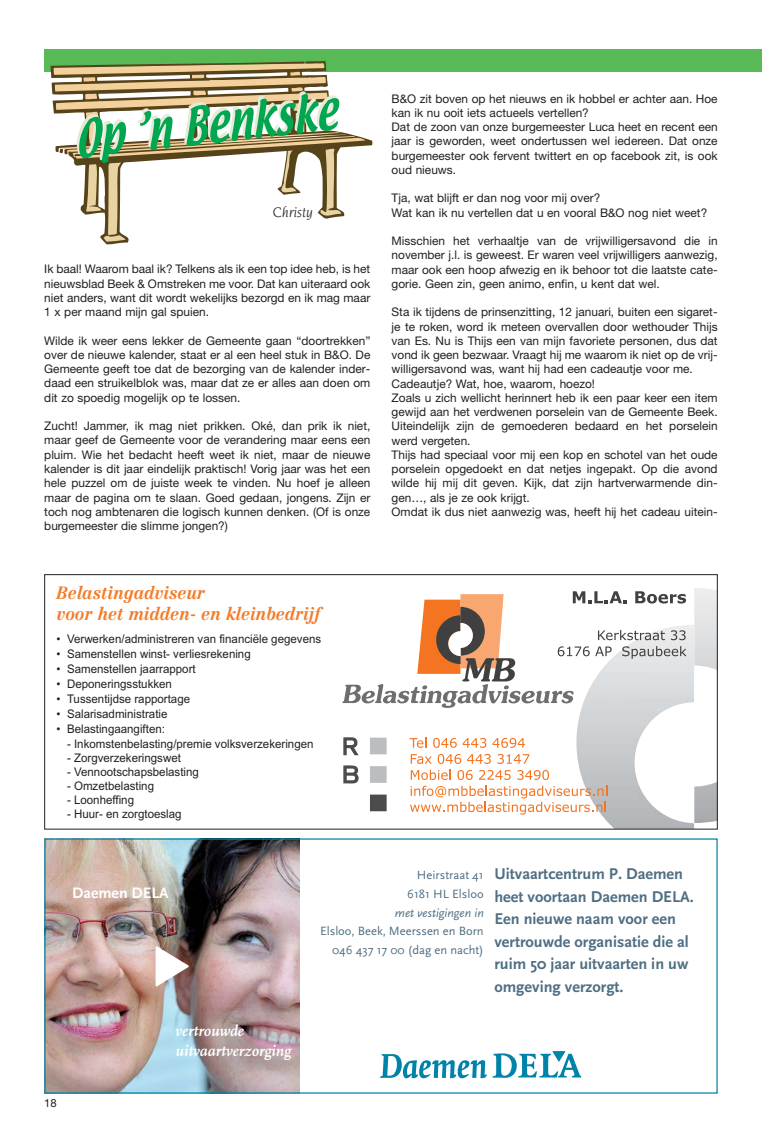
<style>
.page{position:relative;width:762px;height:1145px;background:#fff}
.page>*{position:absolute;margin:0;border:0;box-sizing:border-box;transform-origin:0 0}
.t1{font:italic 700 17.5px/21px "Centennial";color:#f47b29;scale:.95 1}
.t2{font:700 16.25px/22.5px "Scala Sans OT";color:#4f6e83}
.t3{font:italic 700 15.88px/20px "Scala OT";color:#fff}
.t4{font:700 15.88px "Scala Sans OT";color:#fff}
.t5{font:italic 15px "Novarese";color:#231f20}
.t6{font:12.5px/18.8px "Scala Sans OT";color:#4f6e83;text-align:right}
.t7{font:italic 12.5px "Scala Sans OT";color:#4f6e83}
.t8{font:11.88px/14.2px "Helvetica Neue";color:#231f20;text-align:justify}
.t9{font:11.88px "Arial";color:#231f20}
.t10{font:11.25px "Helvetica Neue";color:#231f20}
</style>
<div class="page">
<div style="left:44px;top:50px;width:718px;height:22px;background:#57ba56"></div>
<svg style="left:51px;top:61px;width:321px;height:183px"></svg>
<svg style="left:493px;top:1051px;width:88px;height:26px"></svg>
<svg style="left:380px;top:1054px;width:107px;height:24px"></svg>
<img style="left:46px;top:840px;width:253px;height:251px">
<svg style="left:156px;top:946px;width:33px;height:40px"></svg>
<img style="left:694px;top:588px;width:22px;height:235px">
<img style="left:576px;top:625px;width:118px;height:202px">
<svg style="left:409px;top:737px;width:17px;height:11px"></svg>
<svg style="left:433px;top:738px;width:24px;height:10px"></svg>
<svg style="left:463px;top:738px;width:23px;height:10px"></svg>
<svg style="left:492px;top:738px;width:33px;height:10px"></svg>
<svg style="left:410px;top:754px;width:197px;height:60px"></svg>
<svg style="left:343px;top:737px;width:44px;height:74px"></svg>
<svg style="left:342px;top:591px;width:344px;height:117px"></svg>
<div style="left:44px;top:574px;width:674px;height:255px;border:1px solid #231f20"></div>
<p class="t5" style="left:273px;top:205px;width:41px">Christy</p>
<p class="t8" style="left:44px;top:263px;width:328px">Ik baal! Waarom baal ik? Telkens als ik een top idee heb, is het nieuwsblad Beek &amp; Omstreken me voor. Dat kan uiteraard ook niet anders, want dit wordt wekelijks bezorgd en ik mag maar 1 x per maand mijn gal spuien.</p>
<p class="t8" style="left:44px;top:334px;width:328px">Wilde ik weer eens lekker de Gemeente gaan “doortrekken” over de nieuwe kalender, staat er al een heel stuk in B&amp;O. De Gemeente geeft toe dat de bezorging van de kalender inder&shy;daad een struikelblok was, maar dat ze er alles aan doen om dit zo spoedig mogelijk op te lossen.</p>
<p class="t8" style="left:44px;top:420px;width:328px">Zucht! Jammer, ik mag niet prikken. Oké, dan prik ik niet, maar geef de Gemeente voor de verandering maar eens een pluim. Wie het bedacht heeft weet ik niet, maar de nieuwe kalender is dit jaar eindelijk praktisch! Vorig jaar was het een hele puzzel om de juiste week te vinden. Nu hoef je alleen maar de pagina om te slaan. Goed gedaan, jongens. Zijn er toch nog ambtenaren die logisch kunnen denken. (Of is onze burgemeester die slimme jongen?)</p>
<p class="t8" style="left:392px;top:92px;width:327px;text-align:left">B&amp;O zit boven op het nieuws en ik hobbel er achter aan. Hoe kan ik nu ooit iets actueels vertellen?<br>Dat de zoon van onze burgemeester Luca heet en recent een jaar is geworden, weet ondertussen wel iedereen. Dat onze burgemeester ook fervent twittert en op facebook zit, is ook oud nieuws.</p>
<p class="t8" style="left:392px;top:192px;width:317px">Tja, wat blijft er dan nog voor mij over?<br>Wat kan ik nu vertellen dat u en vooral B&amp;O nog niet weet?</p>
<p class="t8" style="left:392px;top:235px;width:327px">Misschien het verhaaltje van de vrijwilligersavond die in november j.l. is geweest. Er waren veel vrijwilligers aanwezig, maar ook een hoop afwezig en ik behoor tot die laatste cate&shy;gorie. Geen zin, geen animo, enfin, u kent dat wel.</p>
<p class="t8" style="left:392px;top:306px;width:327px;text-align:left">Sta ik tijdens de prinsenzitting, 12 januari, buiten een sigaret&shy;je te roken, word ik meteen overvallen door wethouder Thijs van Es. Nu is Thijs een van mijn favoriete personen, dus dat vond ik geen bezwaar. Vraagt hij me waarom ik niet op de vrij&shy;willigersavond was, want hij had een cadeautje voor me.<br>Cadeautje? Wat, hoe, waarom, hoezo!<br>Zoals u zich wellicht herinnert heb ik een paar keer een item gewijd aan het verdwenen porselein van de Gemeente Beek.<br>Uiteindelijk zijn de gemoederen bedaard en het porselein werd vergeten.<br>Thijs had speciaal voor mij een kop en schotel van het oude porselein opgedoekt en dat netjes ingepakt. Op die avond wilde hij mij dit geven. Kijk, dat zijn hartverwarmende din&shy;gen…, als je ze ook krijgt.<br>Omdat ik dus niet aanwezig was, heeft hij het cadeau uitein-</p>
<h1 class="t1" style="left:56px;top:583px;width:279px">Belastingadviseur<br>voor het midden- en kleinbedrijf</h1>
<p class="t9" style="left:56px;top:634px;width:266px">• Verwerken/administreren van financiële gegevens</p>
<p class="t9" style="left:56px;top:649px;width:196px">• Samenstellen winst- verliesrekening</p>
<p class="t9" style="left:56px;top:664px;width:141px">• Samenstellen jaarrapport</p>
<p class="t9" style="left:56px;top:679px;width:117px">• Deponeringsstukken</p>
<p class="t9" style="left:56px;top:694px;width:135px">• Tussentijdse rapportage</p>
<p class="t9" style="left:56px;top:709px;width:113px">• Salarisadministratie</p>
<p class="t9" style="left:56px;top:725px;width:110px">• Belastingaangiften:</p>
<p class="t9" style="left:67px;top:739px;width:248px">- Inkomstenbelasting/premie volksverzekeringen</p>
<p class="t9" style="left:67px;top:753px;width:115px">- Zorgverzekeringswet</p>
<p class="t9" style="left:67px;top:767px;width:133px">- Vennootschapsbelasting</p>
<p class="t9" style="left:67px;top:781px;width:89px">- Omzetbelasting</p>
<p class="t9" style="left:67px;top:795px;width:69px">- Loonheffing</p>
<p class="t9" style="left:67px;top:809px;width:116px">- Huur- en zorgtoeslag</p>
<h3 class="t4" style="left:72px;top:886px;width:98px">Daemen DELA</h3>
<p class="t10" style="left:44px;top:1098px;width:14px">18</p>
<h3 class="t3" style="left:176px;top:1021px;width:117px">vertrouwde uitvaartverzorging</h3>
<p class="t6" style="left:407px;top:866px;width:78px">Heirstraat 41<br>6181 HL Elsloo</p>
<p class="t7" style="left:395px;top:905px;width:91px">met vestigingen in</p>
<p class="t6" style="left:320px;top:923px;width:165px">Elsloo, Beek, Meerssen en Born<br>046 437 17 00 (dag en nacht)</p>
<h2 class="t2" style="left:494px;top:864px;width:201px">Uitvaartcentrum P. Daemen heet voortaan Daemen DELA.<br>Een nieuwe naam voor een vertrouwde organisatie die al ruim 50 jaar uitvaarten in uw omgeving verzorgt.</h2>
</div>
